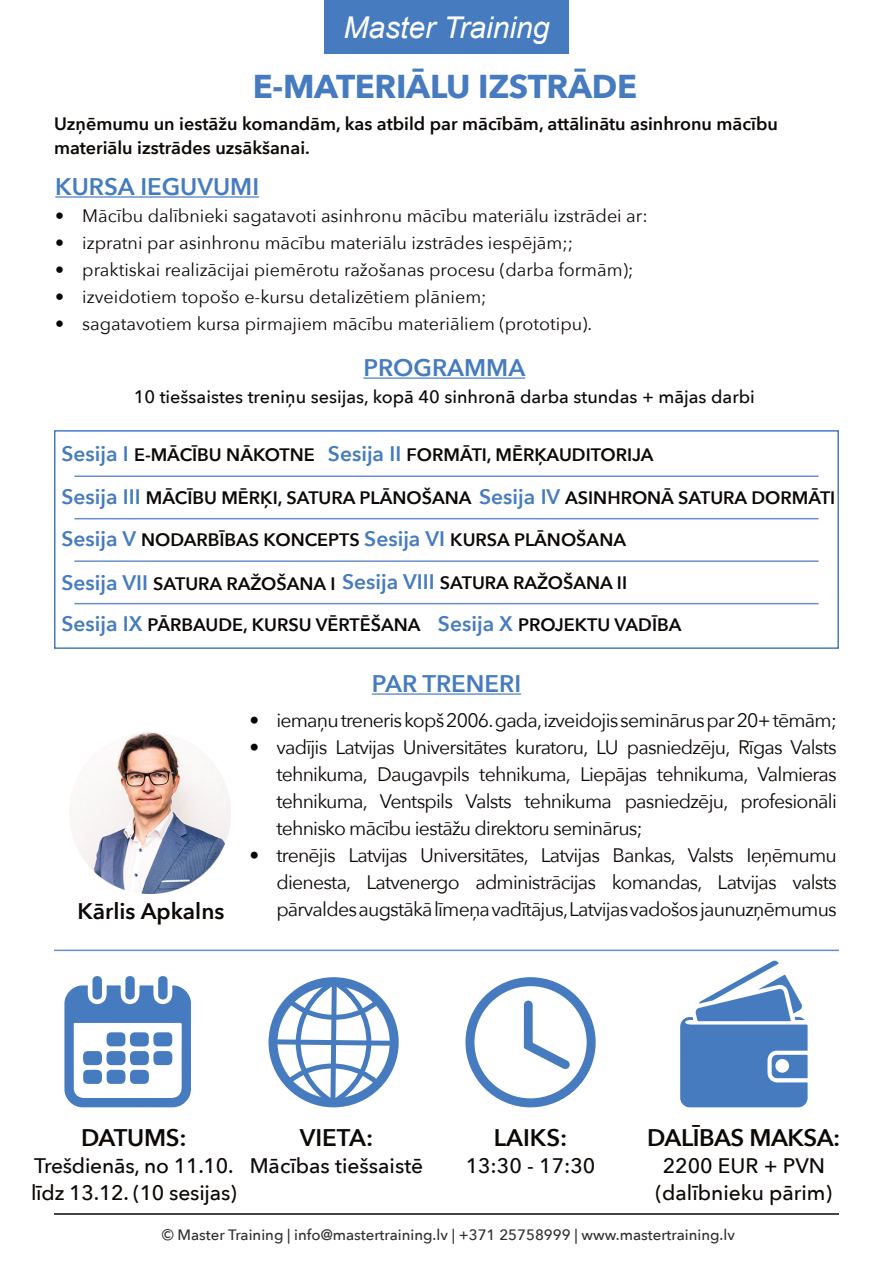
<style>
.page{position:relative;width:893px;height:1263px;background:#fff}
.page>*{position:absolute;margin:0;border:0;box-sizing:border-box;transform-origin:0 0}
.t1{font:700 33px "Avenir Next";letter-spacing:-.01em;color:#467cbf}
.t2{font:italic 30px "Arial";color:#fff}
.t3{font:600 24px "Avenir Next";color:#467cbf}
.t4{font:600 24px "Avenir Next";letter-spacing:-.02em;color:#0c0806}
.t5{font:600 22.5px "Avenir Next";color:#0c0806}
.t6{font:500 21px/27px "Avenir Next";color:#0c0806}
.t7{font:19.5px/27px "Avenir Next";letter-spacing:-.04em;color:#0c0806;text-align:justify}
.t8{font:600 18px/24px "Avenir Next";color:#0c0806}
.t9{font:18px "Avenir Next";color:#0c0806}
.t10{font:500 18px "Avenir Next";color:#0c0806}
.t11{font:500 15px "Avenir Next";color:#312f30}
.s1{font-size:21px;color:#467cbf}
</style>
<div class="page">
<div style="left:324px;top:1px;width:245px;height:53px;background:#467cbf"></div>
<hr style="left:55px;top:196px;width:204px;height:2px;background:#467cbf">
<hr style="left:363px;top:377px;width:162px;height:2px;background:#467cbf">
<hr style="left:54px;top:1213px;width:785px;height:2px;background:#0c0806">
<hr style="left:54px;top:949px;width:785px;height:2px;background:#6a8ec9">
<hr style="left:372px;top:693px;width:149px;height:2px;background:#467cbf">
<svg style="left:524px;top:1000px;width:46px;height:69px"></svg>
<div style="left:465px;top:977px;width:131px;height:130px;border:9px solid #467cbf;border-radius:50%"></div>
<svg style="left:64px;top:976px;width:127px;height:131px"></svg>
<svg style="left:680px;top:960px;width:128px;height:147px"></svg>
<svg style="left:273px;top:979px;width:121px;height:126px"></svg>
<div style="left:269px;top:977px;width:130px;height:130px;border:9px solid #467cbf;border-radius:50%"></div>
<img style="left:73px;top:733px;width:157px;height:160px">
<div style="left:54px;top:430px;width:785px;height:219px;border:2px solid #467cbf"></div>
<hr style="left:74px;top:475px;width:745px;height:2px;background:#6a8ec9">
<hr style="left:74px;top:518px;width:745px;height:1px;background:#6a8ec9">
<hr style="left:74px;top:560px;width:745px;height:2px;background:#6a8ec9">
<hr style="left:74px;top:603px;width:745px;height:1px;background:#6a8ec9">
<h2 class="t2" style="left:343px;top:8px;width:208px">Master Training</h2>
<h1 class="t1" style="left:253px;top:58px;width:386px">E-MATERIĀLU IZSTRĀDE</h1>
<p class="t8" style="left:54px;top:111px;width:725px">Uzņēmumu un iestāžu komandām, kas atbild par mācībām, attālinātu asinhronu mācību materiālu izstrādes uzsākšanai.</p>
<p class="t3" style="left:55px;top:166px;width:205px">KURSA IEGUVUMI</p>
<p class="t9" style="left:55px;top:201px;width:594px">• Mācību dalībnieki sagatavoti asinhronu mācību materiālu izstrādei ar:</p>
<p class="t9" style="left:55px;top:228px;width:519px">• izpratni par asinhronu mācību materiālu izstrādes iespējām;;</p>
<p class="t9" style="left:55px;top:255px;width:580px">• praktiskai realizācijai piemērotu ražošanas procesu (darba formām);</p>
<p class="t9" style="left:55px;top:282px;width:433px">• izveidotiem topošo e-kursu detalizētiem plāniem;</p>
<p class="t9" style="left:55px;top:309px;width:538px">• sagatavotiem kursa pirmajiem mācību materiāliem (prototipu).</p>
<p class="t3" style="left:363px;top:347px;width:163px">PROGRAMMA</p>
<p class="t10" style="left:134px;top:382px;width:623px">10 tiešsaistes treniņu sesijas, kopā 40 sinhronā darba stundas + mājas darbi</p>
<p class="t8" style="left:61px;top:442px;width:255px"><span class="s1">Sesija I</span> E-MĀCĪBU NĀKOTNE</p>
<p class="t8" style="left:61px;top:485px;width:775px"><span class="s1">Sesija III</span> MĀCĪBU MĒRĶI, SATURA PLĀNOŠANA <span class="s1">Sesija IV</span> ASINHRONĀ SATURA DORMĀTI</p>
<p class="t8" style="left:61px;top:527px;width:566px"><span class="s1">Sesija V</span> NODARBĪBAS KONCEPTS <span class="s1">Sesija VI</span> KURSA PLĀNOŠANA</p>
<p class="t8" style="left:61px;top:570px;width:567px"><span class="s1">Sesija VII</span> SATURA RAŽOŠANA I <span class="s1">Sesija VIII</span> SATURA RAŽOŠANA II</p>
<p class="t8" style="left:61px;top:612px;width:361px"><span class="s1">Sesija IX</span> PĀRBAUDE, KURSU VĒRTĒŠANA</p>
<p class="t8" style="left:328px;top:442px;width:327px"><span class="s1">Sesija II</span> FORMĀTI, MĒRĶAUDITORIJA</p>
<p class="t8" style="left:438px;top:612px;width:245px"><span class="s1">Sesija X</span> PROJEKTU VADĪBA</p>
<p class="t5" style="left:78px;top:892px;width:148px">Kārlis Apkalns</p>
<p class="t3" style="left:372px;top:663px;width:151px">PAR TRENERI</p>
<p class="t7" style="left:249px;top:706px;width:589px">• iemaņu treneris kopš 2006. gada, izveidojis seminārus par 20+ tēmām;</p>
<p class="t7" style="left:276px;top:733px;width:562px;text-indent:-27px">• vadījis Latvijas Universitātes kuratoru, LU pasniedzēju, Rīgas Valsts tehnikuma, Daugavpils tehnikuma, Liepājas tehnikuma, Valmieras tehnikuma, Ventspils Valsts tehnikuma pasniedzēju, profesionāli tehnisko mācību iestāžu direktoru seminārus;</p>
<p class="t7" style="left:276px;top:841px;width:562px;text-indent:-27px">• trenējis Latvijas Universitātes, Latvijas Bankas, Valsts Ieņēmumu dienesta, Latvenergo administrācijas komandas, Latvijas valsts pārvaldes augstākā līmeņa vadītājus, Latvijas vadošos jaunuzņēmumus</p>
<p class="t4" style="left:81px;top:1117px;width:107px">DATUMS:</p>
<p class="t6" style="left:31px;top:1151px;width:207px">Trešdienās, no 11.10. līdz 13.12. (10 sesijas)</p>
<p class="t4" style="left:300px;top:1117px;width:75px">VIETA:</p>
<p class="t6" style="left:250px;top:1152px;width:175px">Mācības tiešsaistē</p>
<p class="t4" style="left:494px;top:1117px;width:75px">LAIKS:</p>
<p class="t6" style="left:466px;top:1151px;width:131px">13:30 - 17:30</p>
<p class="t4" style="left:647px;top:1117px;width:195px">DALĪBAS MAKSA:</p>
<p class="t6" style="left:656px;top:1151px;width:178px;text-align:center">2200 EUR + PVN (dalībnieku pārim)</p>
<p class="t11" style="left:162px;top:1222px;width:575px">© Master Training | info@mastertraining.lv | +371 25758999 | www.mastertraining.lv</p>
</div>
